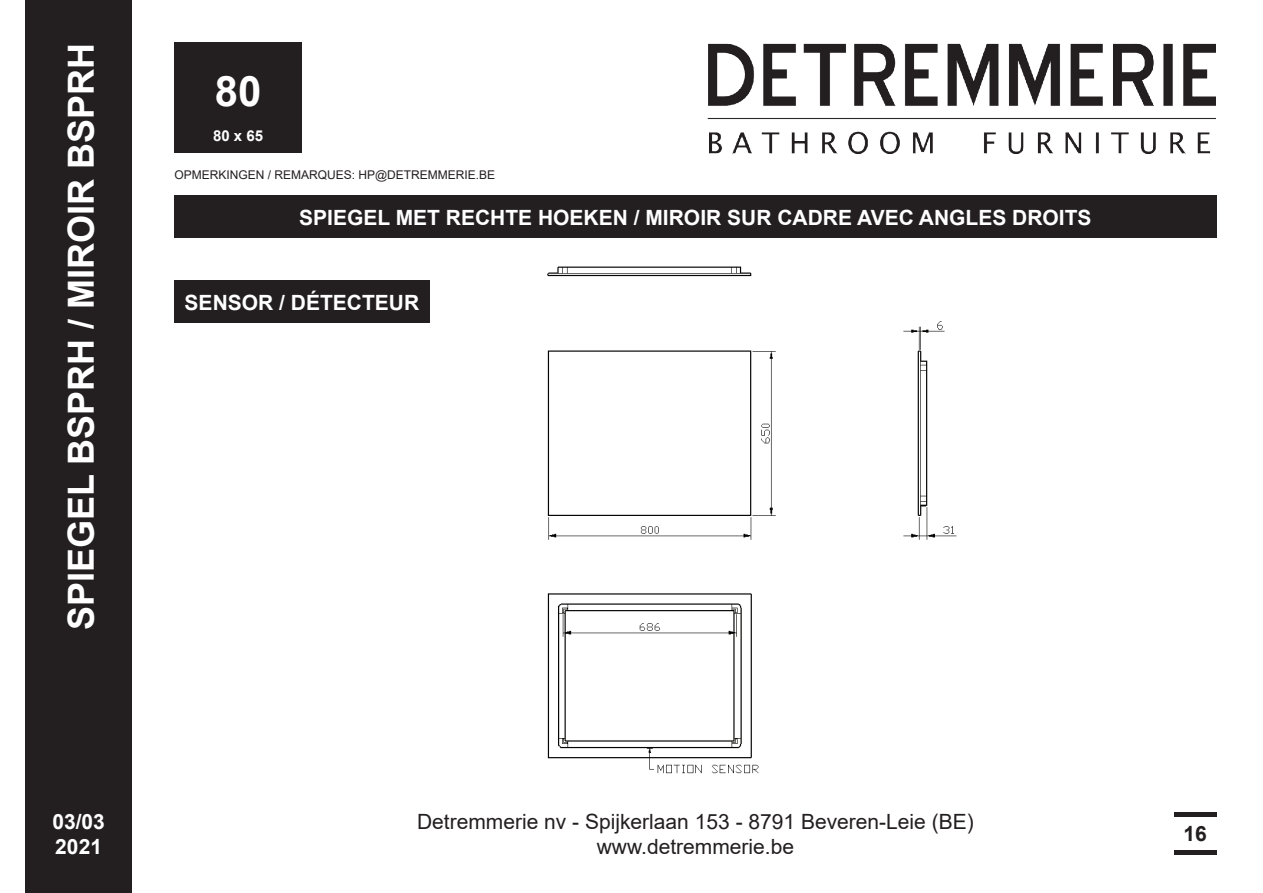
<style>
.page{position:relative;width:1263px;height:893px;background:#fff}
.page>*{position:absolute;margin:0;border:0;box-sizing:border-box;transform-origin:0 0}
.t1{font:700 42px "Arial";color:#fff}
.t2{font:700 36px "Arial";color:#fff}
.t3{font:700 21px/25.2px "Arial";color:#fff}
.t4{font:21px/25.2px "Arial";color:#231f20;text-align:center}
.t5{font:700 21px "Arial";color:#231f20}
.t6{font:700 15px "Arial";color:#fff}
.t7{font:12px "Arial";color:#231f20}
</style>
<div class="page">
<img style="left:420px;top:266px;width:537px;height:508px">
<div style="left:174px;top:43px;width:128px;height:110px;background:#231f20"></div>
<div style="left:26px;top:0;width:106px;height:893px;background:#231f20"></div>
<img style="left:707px;top:43px;width:509px;height:110px">
<div style="left:174px;top:196px;width:1042px;height:42px;background:#231f20"></div>
<div style="left:1174px;top:812px;width:42px;height:5px;background:#231f20"></div>
<div style="left:1174px;top:850px;width:42px;height:5px;background:#231f20"></div>
<div style="left:174px;top:281px;width:255px;height:42px;background:#231f20"></div>
<h2 class="t2" style="left:56px;top:630px;width:589px;rotate:-90deg">SPIEGEL BSPRH / MIROIR BSPRH</h2>
<h1 class="t1" style="left:215px;top:61px;width:48px">80</h1>
<p class="t6" style="left:213px;top:125px;width:52px">80 x 65</p>
<p class="t7" style="left:174px;top:166px;width:322px">OPMERKINGEN / REMARQUES: HP@DETREMMERIE.BE</p>
<p class="t3" style="left:299px;top:205px;width:794px">SPIEGEL MET RECHTE HOEKEN / MIROIR SUR CADRE AVEC ANGLES DROITS</p>
<p class="t3" style="left:185px;top:290px;width:236px">SENSOR / DÉTECTEUR</p>
<p class="t3" style="left:52px;top:809px;width:54px">03/03<br>2021</p>
<p class="t4" style="left:417px;top:808px;width:558px">Detremmerie nv - Spijkerlaan 153 - 8791 Beveren-Leie (BE) www.detremmerie.be</p>
<p class="t5" style="left:1183px;top:819px;width:25px">16</p>
</div>
